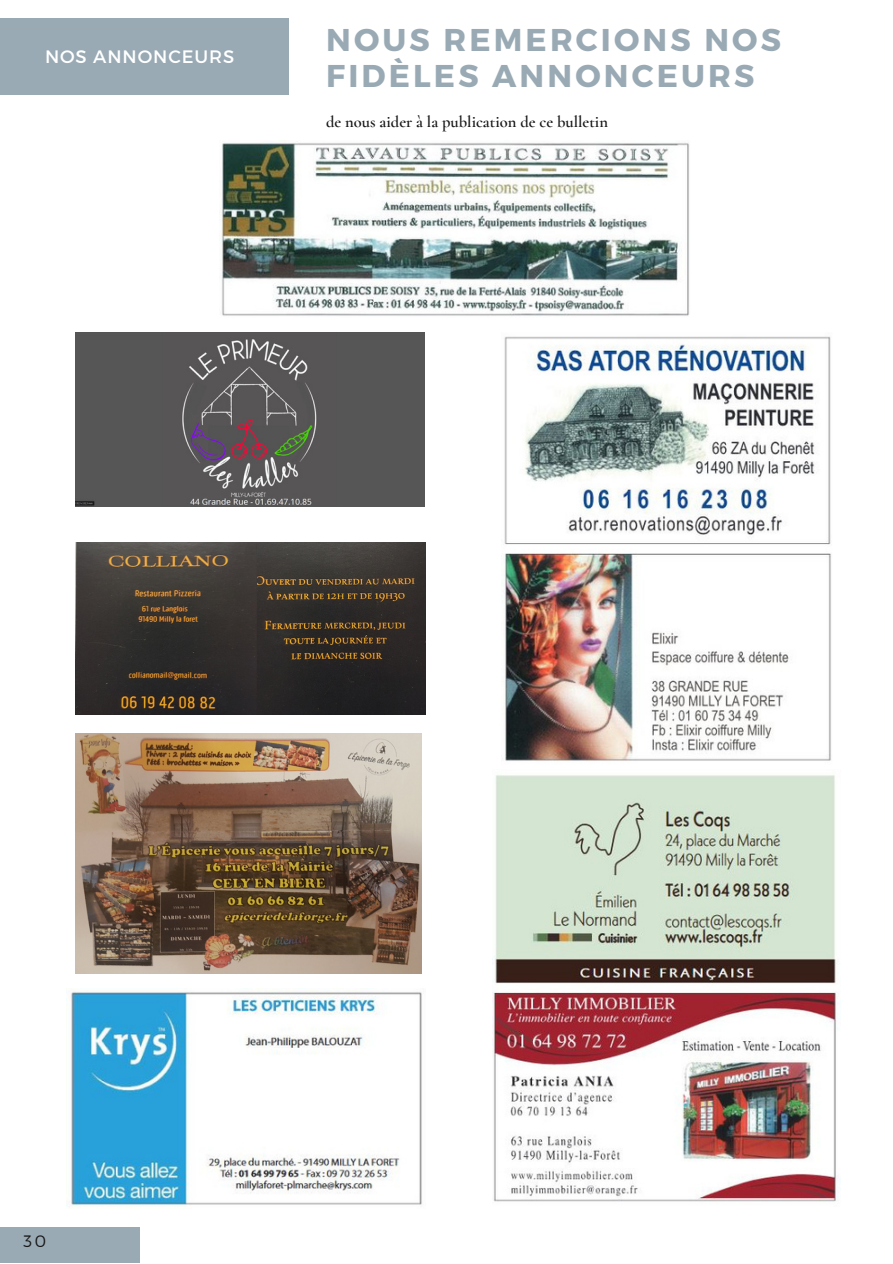
<style>
.page{position:relative;width:893px;height:1264px;background:#fff}
.page>*{position:absolute;margin:0;border:0;box-sizing:border-box;transform-origin:0 0}
.t1{font:700 31.5px/36px "Montserrat";letter-spacing:.1em;color:#99aab5}
.t2{font:18px "Montserrat";letter-spacing:.05em;color:#fff}
.t3{font:600 16.5px "Cormorant Garamond";color:#171717}
.t4{font:300 16.5px "Montserrat";color:#171717}
</style>
<div class="page">
<div style="left:0;top:18px;width:289px;height:77px;background:#99aab5"></div>
<div style="left:0;top:1227px;width:140px;height:35px;background:#99aab5"></div>
<img style="left:256px;top:542px;width:169px;height:172px">
<img style="left:75px;top:542px;width:181px;height:172px">
<img style="left:75px;top:332px;width:350px;height:175px">
<img style="left:75px;top:733px;width:346px;height:240px">
<img style="left:492px;top:775px;width:348px;height:427px">
<img style="left:66px;top:988px;width:356px;height:219px">
<img style="left:219px;top:141px;width:470px;height:175px">
<img style="left:501px;top:336px;width:330px;height:425px">
<p class="t2" style="left:45px;top:44px;width:191px">NOS ANNONCEURS</p>
<h1 class="t1" style="left:326px;top:20px;width:456px">NOUS REMERCIONS NOS<br>FIDÈLES ANNONCEURS</h1>
<p class="t3" style="left:326px;top:112px;width:283px">de nous aider à la publication de ce bulletin</p>
<p class="t4" style="left:24px;top:1230px;width:24px">30</p>
</div>
